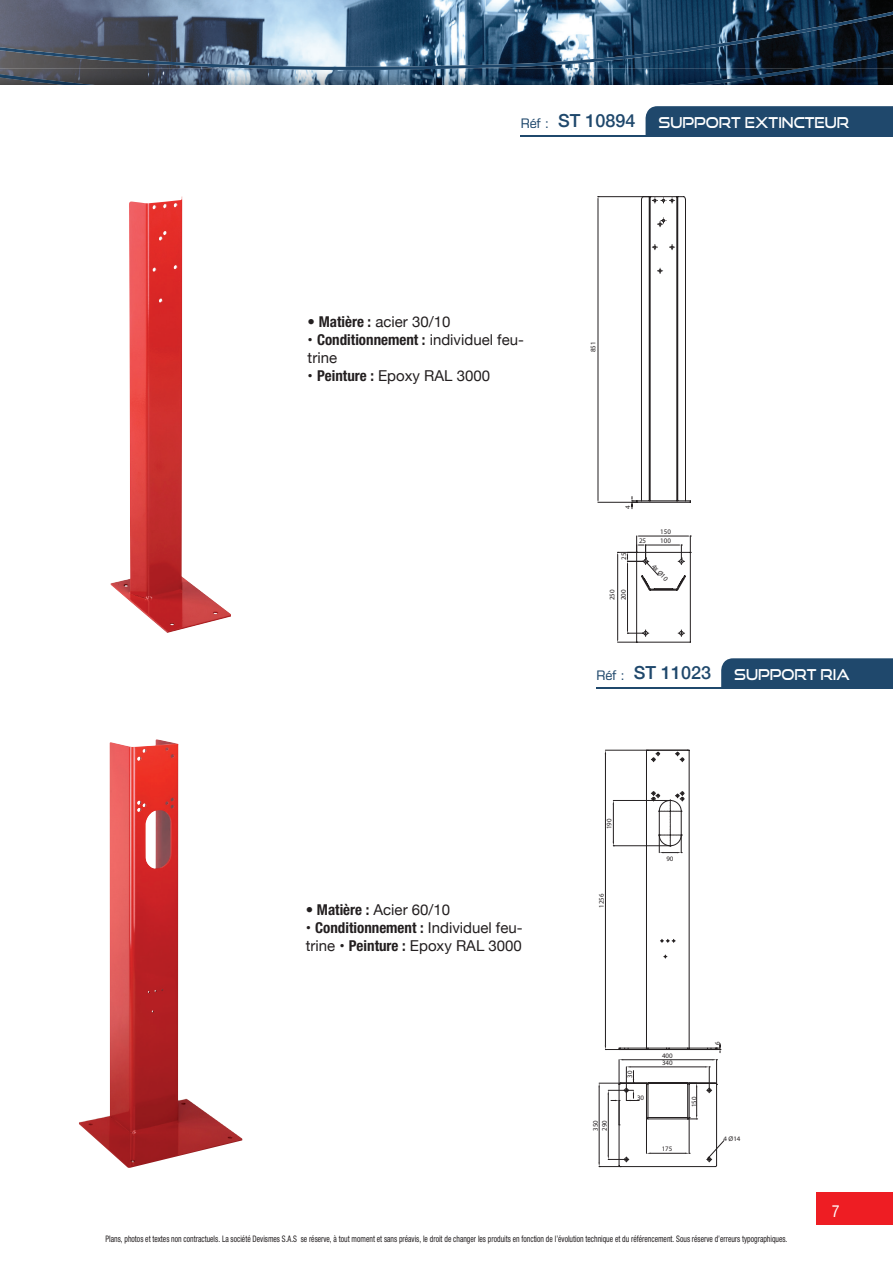
<style>
.page{position:relative;width:893px;height:1263px;background:#fff}
.page>*{position:absolute;margin:0;border:0;box-sizing:border-box;transform-origin:0 0}
.t1{font:500 18px "Helvetica Neue";color:#1f486c}
.t2{font:16.5px "Helvetica Neue";color:#fff;scale:.85 1}
.t3{font:15px/18px "Helvetica Neue";color:#231f20}
.t4{font:15px "Good Times Rg";color:#fff;scale:.9 1}
.t5{font:condensed 9px "Helvetica Neue";color:#231f20;scale:.85 1}
.t6{font:7.05px "Myriad Pro";color:#231f20}
.t7{font:6.9px "Myriad Pro";color:#231f20}
.t8{font:6.75px "Myriad Pro";color:#231f20}
.s1{font-family:"Eurostile BQ";font-weight:400;font-size:13.5px}
.s2{font-weight:700;font-stretch:condensed}
</style>
<div class="page">
<svg style="left:0;top:0;width:893px;height:85px;background:#486077"></svg>
<img style="left:0;top:68px;width:820px;height:17px">
<div style="left:816px;top:1193px;width:77px;height:32px;background:#ee1d23"></div>
<div style="left:646px;top:106px;width:247px;height:29px;background:#1f486c"></div>
<hr style="left:521px;top:135px;width:372px;height:2px;background:#1f486c">
<img style="left:110px;top:196px;width:121px;height:437px">
<hr style="left:598px;top:502px;width:39px;height:1px;background:#231f20">
<hr style="left:598px;top:196px;width:52px;height:1px;background:#231f20">
<hr style="left:598px;top:199px;width:1px;height:301px;background:#231f20">
<svg style="left:617px;top:196px;width:74px;height:447px"></svg>
<img style="left:79px;top:739px;width:163px;height:429px">
<svg style="left:598px;top:750px;width:123px;height:417px"></svg>
<div style="left:721px;top:658px;width:172px;height:29px;background:#1f486c"></div>
<hr style="left:597px;top:687px;width:296px;height:2px;background:#1f486c">
<h1 class="t1" style="left:521px;top:106px;width:116px"><span class="s1">Réf :</span> ST 10894</h1>
<h3 class="t4" style="left:659px;top:113px;width:213px">SUPPORT EXTINCTEUR</h3>
<h3 class="t3" style="left:308px;top:313px;width:144px"><span class="s2">• Matière :</span> acier 30/10</h3>
<h3 class="t3" style="left:308px;top:331px;width:218px">• <span class="s2">Conditionnement :</span> individuel feu&shy;trine</h3>
<h3 class="t3" style="left:308px;top:367px;width:184px">• <span class="s2">Peinture :</span> Epoxy RAL 3000</h3>
<h3 class="t3" style="left:306px;top:902px;width:146px"><span class="s2">• Matière :</span> Acier 60/10</h3>
<h3 class="t3" style="left:306px;top:920px;width:218px">• <span class="s2">Conditionnement :</span> Individuel feu&shy;trine • <span class="s2">Peinture :</span> Epoxy RAL 3000</h3>
<p class="t7" style="left:589px;top:352px;width:12px;rotate:-90deg">851</p>
<p class="t7" style="left:624px;top:509px;width:5px;rotate:-90deg">4</p>
<p class="t7" style="left:619px;top:560px;width:9px;rotate:-90deg">25</p>
<p class="t7" style="left:608px;top:600px;width:12px;rotate:-90deg">250</p>
<p class="t7" style="left:619px;top:600px;width:12px;rotate:-90deg">200</p>
<p class="t6" style="left:660px;top:527px;width:12px">150</p>
<p class="t6" style="left:639px;top:537px;width:9px">25</p>
<p class="t6" style="left:660px;top:537px;width:12px">100</p>
<p class="t7" style="left:656px;top:562px;width:22px;rotate:48deg">4x Ø10</p>
<h1 class="t1" style="left:597px;top:658px;width:116px"><span class="s1">Réf :</span> ST 11023</h1>
<h3 class="t4" style="left:734px;top:665px;width:130px">SUPPORT RIA</h3>
<p class="t7" style="left:605px;top:829px;width:12px;rotate:-90deg">190</p>
<p class="t7" style="left:597px;top:908px;width:15px;rotate:-90deg">1256</p>
<p class="t8" style="left:666px;top:854px;width:9px">90</p>
<p class="t7" style="left:591px;top:1130px;width:12px;rotate:-90deg">350</p>
<p class="t7" style="left:600px;top:1130px;width:12px;rotate:-90deg">290</p>
<p class="t7" style="left:625px;top:1077px;width:8px;rotate:-90deg">30</p>
<p class="t8" style="left:637px;top:1093px;width:9px">30</p>
<p class="t8" style="left:662px;top:1051px;width:12px">400</p>
<p class="t8" style="left:662px;top:1059px;width:12px">340</p>
<p class="t8" style="left:662px;top:1144px;width:12px">175</p>
<p class="t7" style="left:713px;top:1045px;width:5px;rotate:-90deg">6</p>
<p class="t7" style="left:690px;top:1107px;width:12px;rotate:-90deg">150</p>
<p class="t8" style="left:723px;top:1134px;width:18px">4 Ø14</p>
<h2 class="t2" style="left:832px;top:1199px;width:11px">7</h2>
<p class="t5" style="left:106px;top:1233px;width:804px">Plans, photos et textes non contractuels. La société Devismes S.A.S se réserve, à tout moment et sans préavis, le droit de changer les produits en fonction de l’évolution technique et du référencement. Sous réserve d’erreurs typographiques.</p>
</div>
